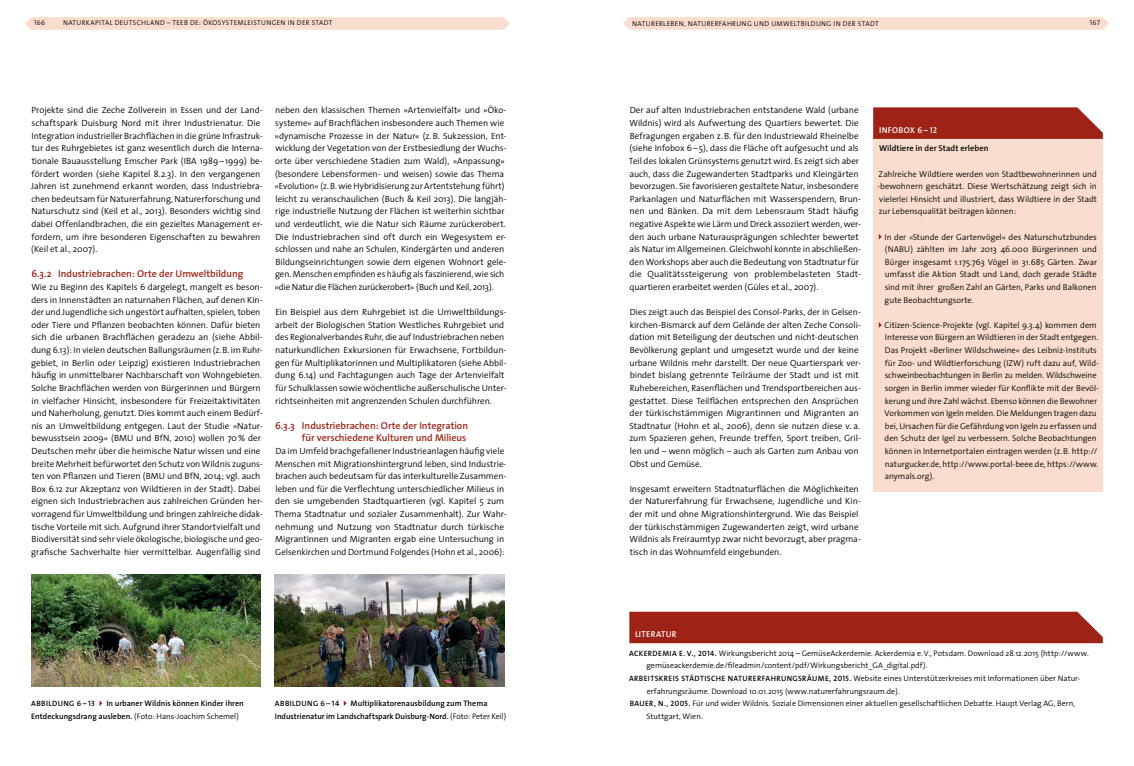
<style>
.page{position:relative;width:1134px;height:766px;background:#fff}
.page>*{position:absolute;margin:0;border:0;box-sizing:border-box;transform-origin:0 0}
.t1{font:600 10px/12.6px "The Sans";color:#9e2316;text-align:right}
.t2{font:300 9px/12.6px "The Sans";letter-spacing:-.005em;color:#000}
.t3{font:300 8.5px/12.6px "The Sans";letter-spacing:-.005em;color:#000;text-align:justify}
.t4{font:600 8.5px "The Sans";letter-spacing:.005em;color:#000}
.t5{font:8.5px "The Sans Semi Bold Caps";letter-spacing:.035em;color:#fff}
.t6{font:300 8px "The Sans";color:#000}
.t7{font:600 8px/12.6px "The Sans";color:#000}
.t8{font:7.7px "The Sans Semi Bold Caps";letter-spacing:.05em;color:#000}
.t9{font:7.1px "The Sans Semi Light Caps";letter-spacing:.045em;color:#000}
.t10{font:7px "The Sans Semi Light Caps";letter-spacing:.05em;color:#000}
.s1{font-weight:300}
.s2{font-family:"The Sans Semi Bold Caps";font-weight:400;font-size:7.7px}
</style>
<div class="page">
<svg style="left:25px;top:17px;width:485px;height:13px;background:#faded0"></svg>
<svg style="left:623px;top:17px;width:486px;height:13px;background:#faded0"></svg>
<svg style="left:99px;top:700px;width:3px;height:6px"></svg>
<svg style="left:344px;top:700px;width:3px;height:6px"></svg>
<img style="left:31px;top:574px;width:230px;height:112px">
<img style="left:275px;top:574px;width:230px;height:112px">
<div style="left:873px;top:135px;width:230px;height:356px;background:#faddcf"></div>
<svg style="left:873px;top:107px;width:230px;height:32px;background:#a33023"></svg>
<svg style="left:879px;top:322px;width:3px;height:6px"></svg>
<div style="left:629px;top:611px;width:474px;height:32px;background:#9e2316"></div>
<p class="t10" style="left:34px;top:17px;width:13px">166</p>
<p class="t10" style="left:63px;top:17px;width:271px">NATURKAPITAL DEUTSCHLAND – TEEB DE: ÖKOSYSTEMLEISTUNGEN IN DER STADT</p>
<p class="t9" style="left:632px;top:17px;width:11px">NATURERLEBEN</p>
<p class="t9" style="left:684px;top:17px;width:15px">, NATURERFAHRUNG</p>
<p class="t9" style="left:754px;top:17px;width:6px">UND</p>
<p class="t9" style="left:771px;top:17px;width:24px">UMWELTBILDUNG</p>
<p class="t9" style="left:833px;top:17px;width:47px">IN DER STADT</p>
<p class="t10" style="left:1090px;top:17px;width:12px">167</p>
<p class="t2" style="left:31px;top:104px;width:233px">Projekte sind die Zeche Zollverein in Essen und der Land&shy;schaftspark Duisburg Nord mit ihrer Industrienatur. Die Integration industrieller Brachflächen in die grüne Infrastruk&shy;tur des Ruhrgebietes ist ganz wesentlich durch die Interna&shy;tionale Bauausstellung Emscher Park (IBA 1989– 1999) be&shy;fördert worden (siehe Kapitel 8.2.3). In den vergangenen Jahren ist zunehmend erkannt worden, dass Industriebra&shy;chen bedeutsam für Naturerfahrung, Naturerforschung und Naturschutz sind (Keil et al., 2013). Besonders wichtig sind dabei Offenlandbrachen, die ein gezieltes Management er&shy;fordern, um ihre besonderen Eigenschaften zu bewahren (Keil et al., 2007).</p>
<p class="t1" style="left:31px;top:267px;width:213px">6.3.2 Industriebrachen: Orte der Umweltbildung</p>
<p class="t2" style="left:31px;top:280px;width:233px">Wie zu Beginn des Kapitels 6 dargelegt, mangelt es beson&shy;ders in Innenstädten an naturnahen Flächen, auf denen Kin&shy;der und Jugendliche sich ungestört aufhalten, spielen, toben oder Tiere und Pflanzen beobachten können. Dafür bieten sich die urbanen Brachflächen geradezu an (siehe Abbil&shy;dung 6.13): In vielen deutschen Ballungsräumen (z.B. im Ruhr&shy;gebiet, in Berlin oder Leipzig) existieren Industriebrachen häufig in unmittelbarer Nachbarschaft von Wohngebieten.<br>Solche Brachflächen werden von Bürgerinnen und Bürgern in vielfacher Hinsicht, insbesondere für Freizeitaktivitäten und Naherholung, genutzt. Dies kommt auch einem Bedürf&shy;nis an Umweltbildung entgegen. Laut der Studie »Natur&shy;bewusstsein 2009« (BMU und BfN, 2010) wollen 70% der Deutschen mehr über die heimische Natur wissen und eine breite Mehrheit befürwortet den Schutz von Wildnis zuguns&shy;ten von Pflanzen und Tieren (BMU und BfN, 2014; vgl. auch Box 6.12 zur Akzeptanz von Wildtieren in der Stadt). Dabei eignen sich Industriebrachen aus zahlreichen Gründen her&shy;vorragend für Umweltbildung und bringen zahlreiche didak&shy;tische Vorteile mit sich. Aufgrund ihrer Standortvielfalt und Biodiversität sind sehr viele ökologische, biologische und geo&shy;grafische Sachverhalte hier vermittelbar. Augenfällig sind</p>
<p class="t2" style="left:274px;top:104px;width:234px">neben den klassischen Themen »Artenvielfalt« und »Öko&shy;systeme« auf Brachflächen insbesondere auch Themen wie »dynamische Prozesse in der Natur« (z.B. Sukzession, Ent&shy;wicklung der Vegetation von der Erstbesiedlung der Wuchs&shy;orte über verschiedene Stadien zum Wald), »Anpassung« (besondere Lebensformen- und weisen) sowie das Thema »Evolution« (z.B. wie Hybridisierung zur Artentstehung führt) leicht zu veranschaulichen (Buch &amp; Keil 2013). Die langjäh&shy;rige industrielle Nutzung der Flächen ist weiterhin sichtbar und verdeutlicht, wie die Natur sich Räume zurückerobert.<br>Die Industriebrachen sind oft durch ein Wegesystem er&shy;schlossen und nahe an Schulen, Kindergärten und anderen Bildungseinrichtungen sowie dem eigenen Wohnort gele&shy;gen. Menschen empfinden es häufig als faszinierend, wie sich »die Natur die Flächen zurückerobert« (Buch und Keil, 2013).</p>
<p class="t2" style="left:275px;top:305px;width:233px">Ein Beispiel aus dem Ruhrgebiet ist die Umweltbildungs&shy;arbeit der Biologischen Station Westliches Ruhrgebiet und des Regionalverbandes Ruhr, die auf Industriebrachen neben naturkundlichen Exkursionen für Erwachsene, Fortbildun&shy;gen für Multiplikatorinnen und Multiplikatoren (siehe Abbil&shy;dung 6.14) und Fachtagungen auch Tage der Artenvielfalt für Schulklassen sowie wöchentliche außerschulische Unter&shy;richtseinheiten mit angrenzenden Schulen durchführen.</p>
<p class="t1" style="left:275px;top:418px;width:194px">6.3.3 Industriebrachen: Orte der Integration für verschiedene Kulturen und Milieus</p>
<p class="t2" style="left:275px;top:444px;width:234px">Da im Umfeld brachgefallener Industrieanlagen häufig viele Menschen mit Migrationshintergrund leben, sind Industrie&shy;brachen auch bedeutsam für das interkulturelle Zusammen&shy;leben und für die Verflechtung unterschiedlicher Milieus in den sie umgebenden Stadtquartieren (vgl. Kapitel 5 zum Thema Stadtnatur und sozialer Zusammenhalt). Zur Wahr&shy;nehmung und Nutzung von Stadtnatur durch türkische Migrantinnen und Migranten ergab eine Untersuchung in Gelsenkirchen und Dortmund Folgendes (Hohn et al., 2006):</p>
<p class="t7" style="left:31px;top:696px;width:214px;text-indent:75px">In urbaner Wildnis können Kinder ihren<br>Entdeckungsdrang ausleben. <span class="s1">(Foto: Hans-Joachim Schemel)</span></p>
<p class="t8" style="left:275px;top:697px;width:66px">ABBILDUNG 6 – 14</p>
<p class="t7" style="left:275px;top:696px;width:233px;text-indent:76px">Multiplikatorenausbildung zum Thema<br>Industrienatur im Landschaftspark Duisburg-Nord. <span class="s1">(Foto: Peter Keil)</span></p>
<p class="t8" style="left:31px;top:697px;width:65px">ABBILDUNG 6 – 13</p>
<p class="t2" style="left:629px;top:104px;width:234px">Der auf alten Industriebrachen entstandene Wald (urbane Wildnis) wird als Aufwertung des Quartiers bewertet. Die Befragungen ergaben z.B. für den Industriewald Rheinelbe (siehe Infobox 6–5), dass die Fläche oft aufgesucht und als Teil des lokalen Grünsystems genutzt wird. Es zeigt sich aber auch, dass die Zugewanderten Stadtparks und Kleingärten bevorzugen. Sie favorisieren gestaltete Natur, insbesondere Parkanlagen und Naturflächen mit Wasserspendern, Brun&shy;nen und Bänken. Da mit dem Lebensraum Stadt häufig negative Aspekte wie Lärm und Dreck assoziiert werden, wer&shy;den auch urbane Naturausprägungen schlechter bewertet als Natur im Allgemeinen. Gleichwohl konnte in abschließen&shy;den Workshops aber auch die Bedeutung von Stadtnatur für die Qualitätssteigerung von problembelasteten Stadt&shy;quartieren erarbeitet werden (Güles et al., 2007).</p>
<p class="t2" style="left:629px;top:305px;width:233px">Dies zeigt auch das Beispiel des Consol-Parks, der in Gelsen&shy;kirchen-Bismarck auf dem Gelände der alten Zeche Consoli&shy;dation mit Beteiligung der deutschen und nicht-deutschen Bevölkerung geplant und umgesetzt wurde und der keine urbane Wildnis mehr darstellt. Der neue Quartierspark ver&shy;bindet bislang getrennte Teilräume der Stadt und ist mit Ruhebereichen, Rasenflächen und Trendsportbereichen aus&shy;gestattet. Diese Teilflächen entsprechen den Ansprüchen der türkischstämmigen Migrantinnen und Migranten an Stadtnatur (Hohn et al., 2006), denn sie nutzen diese v. a. zum Spazieren gehen, Freunde treffen, Sport treiben, Gril&shy;len und – wenn möglich – auch als Garten zum Anbau von Obst und Gemüse.</p>
<p class="t2" style="left:629px;top:482px;width:233px">Insgesamt erweitern Stadtnaturflächen die Möglichkeiten der Naturerfahrung für Erwachsene, Jugendliche und Kin&shy;der mit und ohne Migrationshintergrund. Wie das Beispiel der türkischstämmigen Zugewanderten zeigt, wird urbane Wildnis als Freiraumtyp zwar nicht bevorzugt, aber pragma&shy;tisch in das Wohnumfeld eingebunden.</p>
<p class="t5" style="left:879px;top:122px;width:60px">INFOBOX 6 – 12</p>
<p class="t4" style="left:879px;top:141px;width:111px">Wildtiere in der Stadt erleben</p>
<p class="t3" style="left:877px;top:167px;width:221px">Zahlreiche Wildtiere werden von Stadtbewohnerinnen und -bewohnern geschätzt. Diese Wertschätzung zeigt sich in vielerlei Hinsicht und illustriert, dass Wildtiere in der Stadt zur Lebensqualität beitragen können:</p>
<p class="t3" style="left:884px;top:230px;width:214px">In der »Stunde der Gartenvögel« des Naturschutzbundes (NABU) zählten im Jahr 2013 46.000 Bürgerinnen und Bürger insgesamt 1.175.763 Vögel in 31.685 Gärten. Zwar umfasst die Aktion Stadt und Land, doch gerade Städte sind mit ihrer großen Zahl an Gärten, Parks und Balkonen gute Beobachtungsorte.</p>
<p class="t3" style="left:884px;top:318px;width:216px;text-align:left">Citizen-Science-Projekte (vgl. Kapitel 9.3.4) kommen dem Interesse von Bürgern an Wildtieren in der Stadt entgegen.<br>Das Projekt »Berliner Wildschweine« des Leibniz-Instituts für Zoo- und Wildtierforschung (IZW) ruft dazu auf, Wild&shy;schweinbeobachtungen in Berlin zu melden. Wildschweine sorgen in Berlin immer wieder für Konflikte mit der Bevöl&shy;kerung und ihre Zahl wächst. Ebenso können die Bewohner Vorkommen von Igeln melden. Die Meldungen tragen dazu bei, Ursachen für die Gefährdung von Igeln zu erfassen und den Schutz der Igel zu verbessern. Solche Beobachtungen können in Internetportalen eintragen werden (z.B. http:// naturgucker.de, http://www.portal-beee.de, https://www. anymals.org).</p>
<p class="t5" style="left:635px;top:626px;width:43px">LITERATUR</p>
<p class="t6" style="left:629px;top:646px;width:461px"><span class="s2">ACKERDEMIA E. V., 2014.</span> Wirkungsbericht 2014 – GemüseAckerdemie. Ackerdemia e.V., Potsdam. Download 28.12.2015 (http://www.</p>
<p class="t6" style="left:646px;top:658px;width:282px">gemüseackerdemie.de/fileadmin/content/pdf/Wirkungsbericht_GA_digital.pdf).</p>
<p class="t6" style="left:629px;top:671px;width:452px"><span class="s2">ARBEITSKREIS STÄDTISCHE NATURERFAHRUNGSRÄUME, 2015.</span> Website eines Unterstützerkreises mit Informationen über Natur-</p>
<p class="t6" style="left:647px;top:684px;width:255px">erfahrungsräume. Download 10.01.2015 (www.naturerfahrungsraum.de).</p>
<p class="t6" style="left:630px;top:696px;width:447px"><span class="s2">BAUER, N., 2005.</span> Für und wider Wildnis. Soziale Dimensionen einer aktuellen gesellschaftlichen Debatte. Haupt Verlag AG, Bern,</p>
<p class="t6" style="left:647px;top:709px;width:58px">Stuttgart, Wien.</p>
</div>
